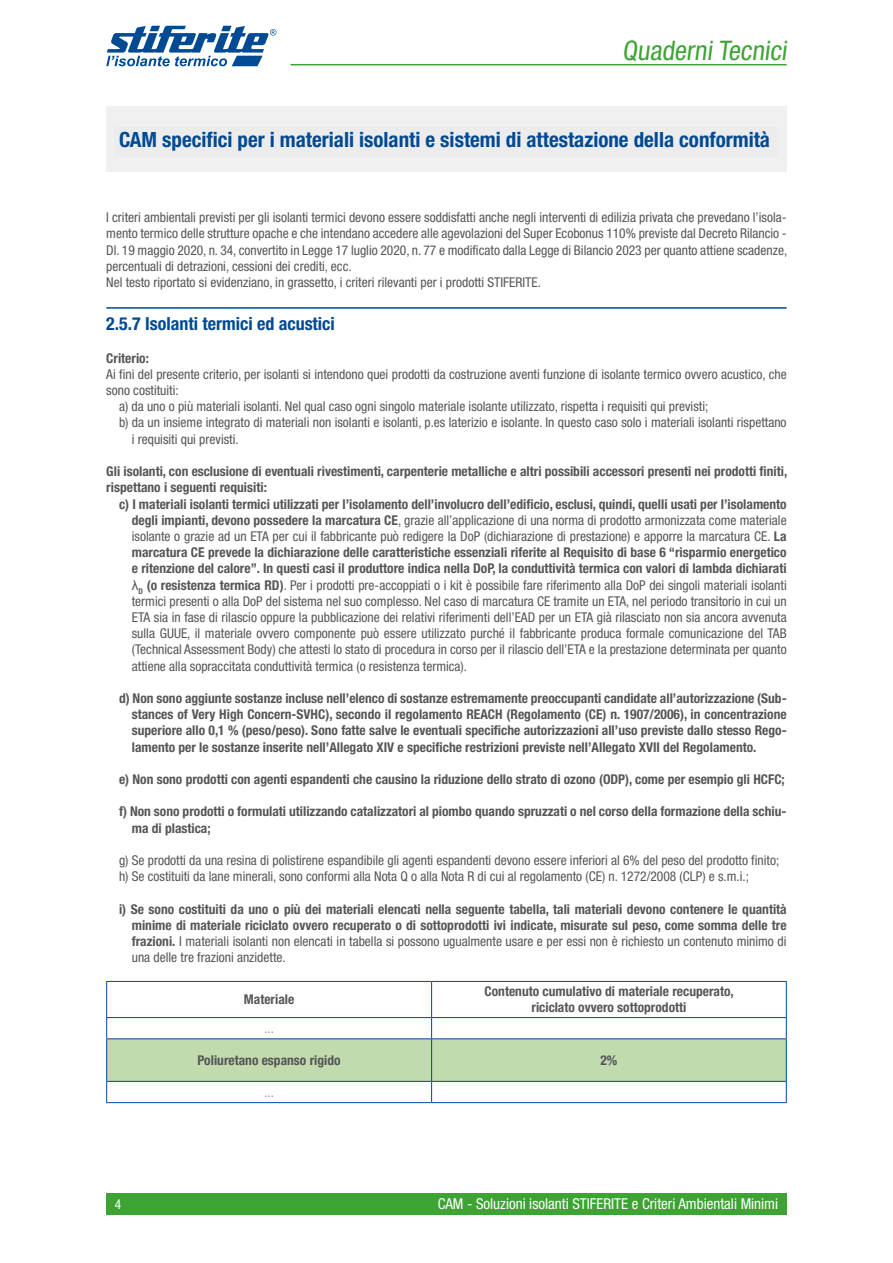
<style>
.page{position:relative;width:893px;height:1263px;background:#fff}
.page>*{position:absolute;margin:0;border:0;box-sizing:border-box;transform-origin:0 0}
.t1{font:condensed 27px "Helvetica Neue LT Pro";color:#3da434}
.t2{font:700 condensed 21px "Helvetica Neue LT Pro";color:#004993}
.t3{font:700 condensed 18px "Helvetica Neue LT Pro";color:#004993}
.t4{font:condensed 15px "Helvetica Neue LT Pro";color:#fff}
.t5{font:100 expanded 14.25px "Helvetica Neue LT Pro";color:#565656}
.t6{font:condensed 13.5px/16.2px "Helvetica Neue LT Pro";color:#565656}
.t7{font:700 condensed 13.5px/16.2px "Helvetica Neue LT Pro";color:#565656}
.t8{font:condensed 13.5px "Helvetica Neue LT Pro";color:#fff}
.s1{font-weight:700}
.s2{font-family:"Arial";font-stretch:normal}
.s3{font-weight:400}
</style>
<div class="page">
<svg style="left:106px;top:26px;width:170px;height:40px"></svg>
<hr style="left:291px;top:64px;width:496px;height:1px;background:#3da434">
<div style="left:106px;top:1193px;width:681px;height:21px;background:#3da434"></div>
<hr style="left:106px;top:307px;width:681px;height:2px;background:#004993">
<hr style="left:106px;top:981px;width:326px;height:1px;background:#004993">
<hr style="left:106px;top:982px;width:1px;height:35px;background:#004993">
<hr style="left:432px;top:981px;width:355px;height:1px;background:#004993">
<hr style="left:431px;top:982px;width:1px;height:35px;background:#004993">
<hr style="left:786px;top:982px;width:1px;height:35px;background:#004993">
<hr style="left:106px;top:1017px;width:326px;height:1px;background:#004993">
<hr style="left:432px;top:1017px;width:355px;height:1px;background:#004993">
<svg style="left:106px;top:1018px;width:681px;height:84px"></svg>
<hr style="left:106px;top:1102px;width:326px;height:1px;background:#004993">
<hr style="left:432px;top:1102px;width:355px;height:1px;background:#004993">
<div style="left:106px;top:106px;width:681px;height:66px;background:#f0f0f0"></div>
<div style="left:115px;top:127px;width:663px;height:30px;background:#ececed"></div>
<h1 class="t1" style="left:622px;top:34px;width:170px">Quaderni Tecnici</h1>
<h2 class="t2" style="left:119px;top:126px;width:652px">CAM specifici per i materiali isolanti e sistemi di attestazione della conformità</h2>
<p class="t6" style="left:106px;top:209px;width:682px">I criteri ambientali previsti per gli isolanti termici devono essere soddisfatti anche negli interventi di edilizia privata che prevedano l’isola&shy;mento termico delle strutture opache e che intendano accedere alle agevolazioni del Super Ecobonus 110% previste dal Decreto Rilancio - Dl. 19 maggio 2020, n. 34, convertito in Legge 17 luglio 2020, n. 77 e modificato dalla Legge di Bilancio 2023 per quanto attiene scadenze, percentuali di detrazioni, cessioni dei crediti, ecc.<br>Nel testo riportato si evidenziano, in grassetto, i criteri rilevanti per i prodotti STIFERITE.</p>
<h3 class="t3" style="left:106px;top:313px;width:230px">2.5.7 Isolanti termici ed acustici</h3>
<p class="t7" style="left:106px;top:350px;width:44px">Criterio:</p>
<p class="t6" style="left:106px;top:366px;width:682px">Ai fini del presente criterio, per isolanti si intendono quei prodotti da costruzione aventi funzione di isolante termico ovvero acustico, che</p>
<p class="t6" style="left:106px;top:382px;width:74px">sono costituiti:</p>
<p class="t6" style="left:119px;top:398px;width:591px">a) da uno o più materiali isolanti. Nel qual caso ogni singolo materiale isolante utilizzato, rispetta i requisiti qui previsti;</p>
<p class="t6" style="left:119px;top:414px;width:669px">b) da un insieme integrato di materiali non isolanti e isolanti, p.es laterizio e isolante. In questo caso solo i materiali isolanti rispettano</p>
<p class="t6" style="left:132px;top:431px;width:108px">i requisiti qui previsti.</p>
<p class="t7" style="left:106px;top:463px;width:682px">Gli isolanti, con esclusione di eventuali rivestimenti, carpenterie metalliche e altri possibili accessori presenti nei prodotti finiti, rispettano i seguenti requisiti:</p>
<p class="t6" style="left:132px;top:495px;width:656px;text-align:justify;text-indent:-13px"><span class="s1">c) I materiali isolanti termici utilizzati per l’isolamento dell’involucro dell’edificio, esclusi, quindi, quelli usati per l’isolamento degli impianti, devono possedere la marcatura CE</span>, grazie all’applicazione di una norma di prodotto armonizzata come materiale isolante o grazie ad un ETA per cui il fabbricante può redigere la DoP (dichiarazione di prestazione) e apporre la marcatura CE. <span class="s1">La marcatura CE prevede la dichiarazione delle caratteristiche essenziali riferite al Requisito di base 6 “risparmio energetico e ritenzione del calore”. In questi casi il produttore indica nella DoP, la conduttività termica con valori di lambda dichiarati </span><span class="s2">λ</span><sub>D</sub> <span class="s1">(o resistenza termica RD)</span>. Per i prodotti pre-accoppiati o i kit è possibile fare riferimento alla DoP dei singoli materiali isolanti termici presenti o alla DoP del sistema nel suo complesso. Nel caso di marcatura CE tramite un ETA, nel periodo transitorio in cui un ETA sia in fase di rilascio oppure la pubblicazione dei relativi riferimenti dell’EAD per un ETA già rilasciato non sia ancora avvenuta sulla GUUE, il materiale ovvero componente può essere utilizzato purché il fabbricante produca formale comunicazione del TAB (Technical Assessment Body) che attesti lo stato di procedura in corso per il rilascio dell’ETA e la prestazione determinata per quanto attiene alla sopraccitata conduttività termica (o resistenza termica).</p>
<p class="t7" style="left:132px;top:690px;width:656px;text-align:justify;text-indent:-13px">d) Non sono aggiunte sostanze incluse nell’elenco di sostanze estremamente preoccupanti candidate all’autorizzazione (Sub&shy;stances of Very High Concern-SVHC), secondo il regolamento REACH (Regolamento (CE) n. 1907/2006), in concentrazione superiore allo 0,1 % (peso/peso). Sono fatte salve le eventuali specifiche autorizzazioni all’uso previste dallo stesso Rego&shy;lamento per le sostanze inserite nell’Allegato XIV e specifiche restrizioni previste nell’Allegato XVII del Regolamento.</p>
<p class="t7" style="left:119px;top:771px;width:667px">e) Non sono prodotti con agenti espandenti che causino la riduzione dello strato di ozono (ODP), come per esempio gli HCFC;</p>
<p class="t7" style="left:132px;top:803px;width:656px;text-indent:-13px">f) Non sono prodotti o formulati utilizzando catalizzatori al piombo quando spruzzati o nel corso della formazione della schiu&shy;ma di plastica;</p>
<p class="t6" style="left:119px;top:852px;width:662px">g) Se prodotti da una resina di polistirene espandibile gli agenti espandenti devono essere inferiori al 6% del peso del prodotto finito; h) Se costituiti da lane minerali, sono conformi alla Nota Q o alla Nota R di cui al regolamento (CE) n. 1272/2008 (CLP) e s.m.i.;</p>
<p class="t7" style="left:132px;top:900px;width:656px;text-align:justify;text-indent:-13px">i) Se sono costituiti da uno o più dei materiali elencati nella seguente tabella, tali materiali devono contenere le quantità minime di materiale riciclato ovvero recuperato o di sottoprodotti ivi indicate, misurate sul peso, come somma delle tre frazioni. <span class="s3">I materiali isolanti non elencati in tabella si possono ugualmente usare e per essi non è richiesto un contenuto minimo di una delle tre frazioni anzidette.</span></p>
<p class="t7" style="left:244px;top:991px;width:52px">Materiale</p>
<p class="t7" style="left:485px;top:983px;width:251px;text-align:center">Contenuto cumulativo di materiale recuperato, riciclato ovvero sottoprodotti</p>
<p class="t5" style="left:264px;top:1020px;width:11px">...</p>
<p class="t7" style="left:198px;top:1052px;width:145px">Poliuretano espanso rigido</p>
<p class="t7" style="left:600px;top:1052px;width:18px">2%</p>
<p class="t5" style="left:264px;top:1083px;width:11px">...</p>
<p class="t8" style="left:115px;top:1197px;width:8px">4</p>
<p class="t4" style="left:438px;top:1195px;width:342px">CAM - Soluzioni isolanti STIFERITE e Criteri Ambientali Minimi</p>
</div>
